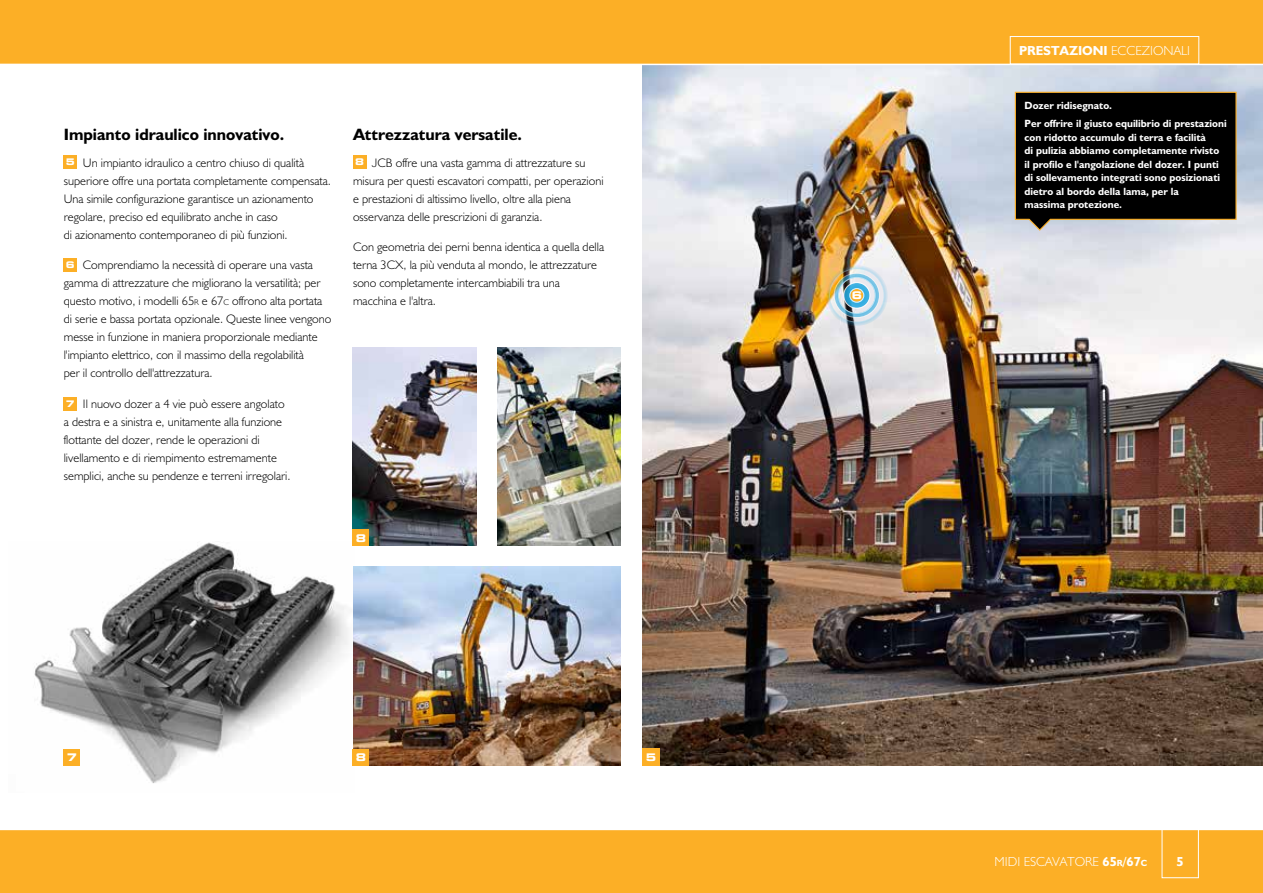
<style>
.page{position:relative;width:1263px;height:893px;background:#fff}
.page>*{position:absolute;margin:0;border:0;box-sizing:border-box;transform-origin:0 0}
.t1{font:16.5px "JCB Bold";color:#000}
.t2{font:13.2px "JCB Bold";color:#fff}
.t3{font:13.2px "JCB Light";color:#fff}
.t4{font:12.3px/18px "JCB Light";color:#000}
.t5{font:10.5px/13.5px "JCB Bold";color:#fff}
.t6{font:700 expanded 10.5px "Square 721 BT";color:#fff}
.s1{font-family:"Square 721 BT";font-weight:700;font-stretch:expanded;font-size:9.15px;color:#fff}
.s2{font-size:8.25px}
.s3{font-family:"JCB Light"}
.s4{font-family:"JCB Bold"}
.s5{font-family:"JCB Bold";font-size:9px}
</style>
<div class="page">
<img style="left:353px;top:347px;width:123px;height:199px">
<img style="left:34px;top:541px;width:321px;height:242px">
<img style="left:353px;top:567px;width:268px;height:198px">
<img style="left:642px;top:65px;width:621px;height:700px">
<div style="left:0;top:0;width:1263px;height:64px;background:#fcaf26"></div>
<div style="left:0;top:829px;width:1263px;height:64px;background:#fcaf26"></div>
<hr style="left:0;top:829px;width:1263px;height:1px;background:#fff">
<div style="left:64px;top:155px;width:13px;height:14px;background:#fcaf26"></div>
<div style="left:64px;top:258px;width:13px;height:13px;background:#fcaf26"></div>
<div style="left:64px;top:397px;width:13px;height:13px;background:#fcaf26"></div>
<div style="left:353px;top:155px;width:13px;height:14px;background:#fcaf26"></div>
<div style="left:642px;top:748px;width:17px;height:17px;background:#fcaf26"></div>
<div style="left:1162px;top:819px;width:37px;height:59px;border:1px solid #fff"></div>
<div style="left:1010px;top:36px;width:189px;height:28px;border:1px solid #fff"></div>
<div style="left:64px;top:749px;width:16px;height:16px;background:#fcaf26"></div>
<div style="left:353px;top:749px;width:16px;height:16px;background:#fcaf26"></div>
<svg style="left:1014px;top:91px;width:223px;height:141px;background:#191815"></svg>
<img style="left:825px;top:264px;width:64px;height:63px">
<div style="left:353px;top:530px;width:16px;height:16px;background:#fcaf26"></div>
<img style="left:497px;top:347px;width:124px;height:199px">
<h1 class="t1" style="left:64px;top:124px;width:222px">Impianto idraulico innovativo.</h1>
<p class="t4" style="left:64px;top:153px;width:269px"><span class="s1">5</span> Un impianto idraulico a centro chiuso di qualità superiore offre una portata completamente compensata.<br>Una simile configurazione garantisce un azionamento regolare, preciso ed equilibrato anche in caso<br>di azionamento contemporaneo di più funzioni.</p>
<p class="t4" style="left:64px;top:256px;width:269px"><span class="s1">6</span> Comprendiamo la necessità di operare una vasta gamma di attrezzature che migliorano la versatilità; per questo motivo, i modelli 65<span class="s2">R</span> e 67<span class="s2">C</span> offrono alta portata di serie e bassa portata opzionale. Queste linee vengono messe in funzione in maniera proporzionale mediante l'impianto elettrico, con il massimo della regolabilità<br>per il controllo dell'attrezzatura.</p>
<p class="t4" style="left:64px;top:395px;width:228px"><span class="s1">7</span> Il nuovo dozer a 4 vie può essere angolato a destra e a sinistra e, unitamente alla funzione flottante del dozer, rende le operazioni di livellamento e di riempimento estremamente semplici, anche su pendenze e terreni irregolari.</p>
<h1 class="t1" style="left:353px;top:124px;width:170px">Attrezzatura versatile.</h1>
<p class="t4" style="left:353px;top:153px;width:252px"><span class="s1">8</span> JCB offre una vasta gamma di attrezzature su misura per questi escavatori compatti, per operazioni e prestazioni di altissimo livello, oltre alla piena osservanza delle prescrizioni di garanzia.</p>
<p class="t4" style="left:353px;top:238px;width:253px">Con geometria dei perni benna identica a quella della terna 3CX, la più venduta al mondo, le attrezzature sono completamente intercambiabili tra una macchina e l'altra.</p>
<p class="t6" style="left:356px;top:532px;width:12px">8</p>
<p class="t6" style="left:67px;top:751px;width:12px">7</p>
<p class="t6" style="left:356px;top:751px;width:12px">8</p>
<p class="t6" style="left:646px;top:751px;width:12px">5</p>
<p class="t6" style="left:852px;top:289px;width:12px">6</p>
<p class="t2" style="left:1019px;top:43px;width:173px">PRESTAZIONI <span class="s3">ECCEZIONALI</span></p>
<p class="t5" style="left:1024px;top:97px;width:204px;line-height:17.7px">Dozer ridisegnato.<br>Per offrire il giusto equilibrio di prestazioni</p>
<p class="t5" style="left:1024px;top:130px;width:197px">con ridotto accumulo di terra e facilità<br>di pulizia abbiamo completamente rivisto il profilo e l'angolazione del dozer. I punti di sollevamento integrati sono posizionati dietro al bordo della lama, per la massima protezione.</p>
<p class="t3" style="left:994px;top:853px;width:154px">MIDI ESCAVATORE <span class="s4">65</span><span class="s5">R</span><span class="s4">/67</span><span class="s5">C</span></p>
<p class="t2" style="left:1176px;top:853px;width:9px">5</p>
</div>
